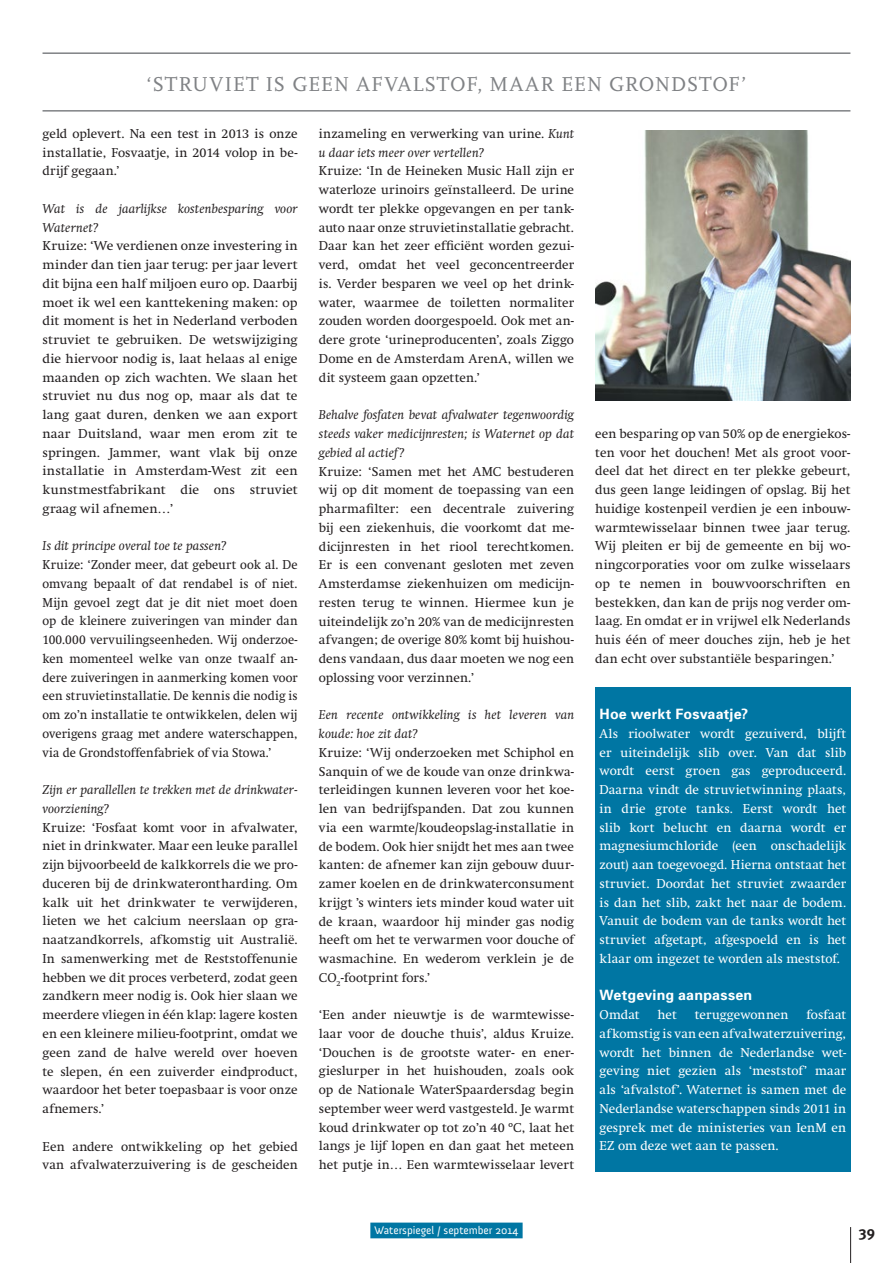
<style>
.page{position:relative;width:893px;height:1263px;background:#fff}
.page>*{position:absolute;margin:0;border:0;box-sizing:border-box;transform-origin:0 0}
.t1{font:21px "Scala Caps";letter-spacing:.03em;color:#808285}
.t2{font:700 15px "Meta Plus";color:#231f20}
.t3{font:700 14.25px "Univers";letter-spacing:.015em;color:#fff}
.t4{font:12.75px/18.8px "Swift";letter-spacing:.01em;color:#231f20;text-align:justify}
.t5{font:12.75px/18.8px "Swift";letter-spacing:.005em;color:#fff;text-align:justify}
.t6{font:12.75px/18.8px "Swift";letter-spacing:.01em;color:#231f20;text-align:justify;scale:.95 1}
.t7{font:italic 12.75px/18.8px "Swift";letter-spacing:.015em;color:#231f20}
.t8{font:11.25px "Anivers";color:#fff}
.s1{font-style:italic}
</style>
<div class="page">
<hr style="left:850px;top:1227px;width:1px;height:36px;background:#231f20">
<div style="left:370px;top:1222px;width:153px;height:16px;background:#0076a3"></div>
<img style="left:595px;top:131px;width:255px;height:269px">
<div style="left:595px;top:688px;width:255px;height:484px;background:#0076a3"></div>
<hr style="left:43px;top:52px;width:807px;height:2px;background:#808285">
<hr style="left:43px;top:110px;width:807px;height:2px;background:#808285">
<h1 class="t1" style="left:146px;top:73px;width:602px">‘STRUVIET IS GEEN AFVALSTOF, MAAR EEN GRONDSTOF’</h1>
<p class="t4" style="left:43px;top:124px;width:257px">geld oplevert. Na een test in 2013 is onze installatie, Fosvaatje, in 2014 volop in be&shy;drijf gegaan.’</p>
<p class="t7" style="left:43px;top:199px;width:257px">Wat is de jaarlijkse kostenbesparing voor<br>Waternet?</p>
<p class="t4" style="left:43px;top:237px;width:257px">Kruize: ‘We verdienen onze investering in minder dan tien jaar terug: per jaar levert dit bijna een half miljoen euro op. Daarbij moet ik wel een kanttekening maken: op dit moment is het in Nederland verboden struviet te gebruiken. De wetswijziging die hiervoor nodig is, laat helaas al enige maanden op zich wachten. We slaan het struviet nu dus nog op, maar als dat te lang gaat duren, denken we aan export naar Duitsland, waar men erom zit te springen. Jammer, want vlak bij onze installatie in Amsterdam-West zit een kunstmestfabrikant die ons struviet graag wil afnemen…’</p>
<p class="t7" style="left:43px;top:537px;width:186px">Is dit principe overal toe te passen?</p>
<p class="t6" style="left:43px;top:555px;width:270px">Kruize: ‘Zonder meer, dat gebeurt ook al. De omvang bepaalt of dat rendabel is of niet.<br>Mijn gevoel zegt dat je dit niet moet doen op de kleinere zuiveringen van minder dan 100.000 vervuilingseenheden. Wij onderzoe&shy;ken momenteel welke van onze twaalf an&shy;dere zuiveringen in aanmerking komen voor een struvietinstallatie. De kennis die nodig is om zo’n installatie te ontwikkelen, delen wij overigens graag met andere waterschappen, via de Grondstoffenfabriek of via Stowa.’</p>
<p class="t7" style="left:43px;top:780px;width:257px">Zijn er parallellen te trekken met de drinkwater&shy;voorziening?</p>
<p class="t4" style="left:43px;top:818px;width:257px">Kruize: ‘Fosfaat komt voor in afvalwater, niet in drinkwater. Maar een leuke parallel zijn bijvoorbeeld de kalkkorrels die we pro&shy;duceren bij de drinkwaterontharding. Om kalk uit het drinkwater te verwijderen, lieten we het calcium neerslaan op gra&shy;naatzandkorrels, afkomstig uit Australië.<br>In samenwerking met de Reststoffenunie hebben we dit proces verbeterd, zodat geen zandkern meer nodig is. Ook hier slaan we meerdere vliegen in één klap: lagere kosten en een kleinere milieu-footprint, omdat we geen zand de halve wereld over hoeven te slepen, én een zuiverder eindproduct, waardoor het beter toepasbaar is voor onze afnemers.’</p>
<p class="t4" style="left:43px;top:1137px;width:257px">Een andere ontwikkeling op het gebied van afvalwaterzuivering is de gescheiden</p>
<p class="t4" style="left:319px;top:124px;width:257px">inzameling en verwerking van urine. <span class="s1">Kunt u daar iets meer over vertellen?</span></p>
<p class="t4" style="left:319px;top:162px;width:257px">Kruize: ‘In de Heineken Music Hall zijn er waterloze urinoirs geïnstalleerd. De urine wordt ter plekke opgevangen en per tank&shy;auto naar onze struvietinstallatie gebracht.<br>Daar kan het zeer efficiënt worden gezui&shy;verd, omdat het veel geconcentreerder is. Verder besparen we veel op het drink&shy;water, waarmee de toiletten normaliter zouden worden doorgespoeld. Ook met an&shy;dere grote ‘urineproducenten’, zoals Ziggo Dome en de Amsterdam ArenA, willen we dit systeem gaan opzetten.’</p>
<p class="t7" style="left:319px;top:405px;width:257px;text-align:justify">Behalve fosfaten bevat afvalwater tegenwoordig steeds vaker medicijnresten; is Waternet op dat gebied al actief?</p>
<p class="t4" style="left:319px;top:462px;width:257px">Kruize: ‘Samen met het AMC bestuderen wij op dit moment de toepassing van een pharmafilter: een decentrale zuivering bij een ziekenhuis, die voorkomt dat me&shy;dicijnresten in het riool terechtkomen.<br>Er is een convenant gesloten met zeven Amsterdamse ziekenhuizen om medicijn&shy;resten terug te winnen. Hiermee kun je uiteindelijk zo’n 20% van de medicijnresten afvangen; de overige 80% komt bij huishou&shy;dens vandaan, dus daar moeten we nog een oplossing voor verzinnen.’</p>
<p class="t7" style="left:319px;top:706px;width:257px">Een recente ontwikkeling is het leveren van koude: hoe zit dat?</p>
<p class="t4" style="left:319px;top:743px;width:257px">Kruize: ‘Wij onderzoeken met Schiphol en Sanquin of we de koude van onze drinkwa&shy;terleidingen kunnen leveren voor het koe&shy;len van bedrijfspanden. Dat zou kunnen via een warmte/koudeopslag-installatie in de bodem. Ook hier snijdt het mes aan twee kanten: de afnemer kan zijn gebouw duur&shy;zamer koelen en de drinkwaterconsument krijgt ’s winters iets minder koud water uit de kraan, waardoor hij minder gas nodig heeft om het te verwarmen voor douche of wasmachine. En wederom verklein je de CO<sub>2</sub>-footprint fors.’</p>
<p class="t4" style="left:319px;top:1005px;width:257px">‘Een ander nieuwtje is de warmtewisse&shy;laar voor de douche thuis’, aldus Kruize. ‘Douchen is de grootste water- en ener&shy;gieslurper in het huishouden, zoals ook op de Nationale WaterSpaardersdag begin september weer werd vastgesteld. Je warmt koud drinkwater op tot zo’n 40 ºC, laat het langs je lijf lopen en dan gaat het meteen het putje in… Een warmtewisselaar levert</p>
<p class="t4" style="left:595px;top:424px;width:257px">een besparing op van 50% op de energiekos&shy;ten voor het douchen! Met als groot voor&shy;deel dat het direct en ter plekke gebeurt, dus geen lange leidingen of opslag. Bij het huidige kostenpeil verdien je een inbouw&shy;warmtewisselaar binnen twee jaar terug.<br>Wij pleiten er bij de gemeente en bij wo&shy;ningcorporaties voor om zulke wisselaars op te nemen in bouwvoorschriften en bestekken, dan kan de prijs nog verder om&shy;laag. En omdat er in vrijwel elk Nederlands huis één of meer douches zijn, heb je het dan echt over substantiële besparingen.’</p>
<p class="t3" style="left:600px;top:705px;width:150px">Hoe werkt Fosvaatje?</p>
<p class="t5" style="left:600px;top:724px;width:248px">Als rioolwater wordt gezuiverd, blijft er uiteindelijk slib over. Van dat slib wordt eerst groen gas geproduceerd.<br>Daarna vindt de struvietwinning plaats, in drie grote tanks. Eerst wordt het slib kort belucht en daarna wordt er magnesiumchloride (een onschadelijk zout) aan toegevoegd. Hierna ontstaat het struviet. Doordat het struviet zwaarder is dan het slib, zakt het naar de bodem.<br>Vanuit de bodem van de tanks wordt het struviet afgetapt, afgespoeld en is het klaar om ingezet te worden als meststof.</p>
<p class="t3" style="left:600px;top:986px;width:154px">Wetgeving aanpassen</p>
<p class="t5" style="left:600px;top:1005px;width:42px">Omdat</p>
<p class="t5" style="left:658px;top:1005px;width:21px">het</p>
<p class="t5" style="left:695px;top:1005px;width:95px">teruggewonnen</p>
<p class="t5" style="left:600px;top:1005px;width:248px;text-indent:207px">fosfaat afkomstig is van een afvalwaterzuivering, wordt het binnen de Nederlandse wet&shy;geving niet gezien als ‘meststof’ maar als ‘afvalstof’. Waternet is samen met de Nederlandse waterschappen sinds 2011 in gesprek met de ministeries van IenM en EZ om deze wet aan te passen.</p>
<p class="t8" style="left:375px;top:1224px;width:145px">Waterspiegel / september 2014</p>
<p class="t2" style="left:859px;top:1223px;width:18px">39</p>
</div>
